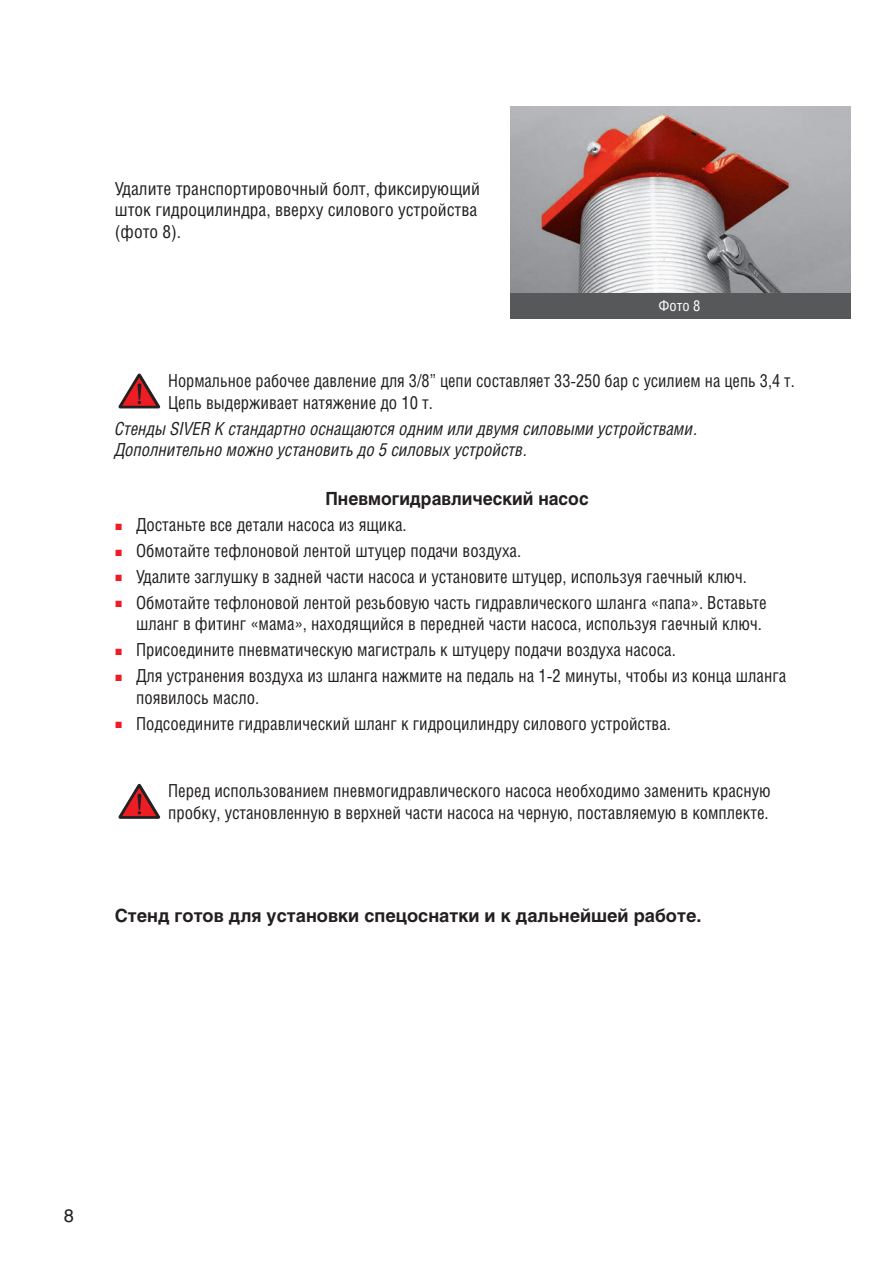
<style>
.page{position:relative;width:893px;height:1263px;background:#fff}
.page>*{position:absolute;margin:0;border:0;box-sizing:border-box;transform-origin:0 0}
.t1{font:18px/21.6px "Helios Cond C";color:#231f20;scale:.96 1}
.t2{font:italic 18px/21.6px "Helios Cond C";color:#231f20;scale:.96 1}
.t3{font:18px/21.6px "Helios Cond C";color:#231f20;scale:.94 1}
.t4{font:18px/21.6px "Helios Cond C";color:#231f20}
.t5{font:700 18px "Helios C";color:#231f20}
.t6{font:700 18px "Helios C";color:#231f20;scale:.96 1}
.t7{font:18px "Helios C";color:#231f20}
.t8{font:15px "Helios Cond C";color:#fff}
.s1{font-family:"Arial";font-size:13.5px;color:#ee1d23}
</style>
<div class="page">
<svg style="left:119px;top:374px;width:41px;height:34px"></svg>
<svg style="left:119px;top:784px;width:41px;height:34px"></svg>
<img style="left:510px;top:106px;width:340px;height:187px">
<div style="left:510px;top:293px;width:340px;height:26px;background:#57585a"></div>
<p class="t4" style="left:115px;top:177px;width:367px">Удалите транспортировочный болт, фиксирующий шток гидроцилиндра, вверху силового устройства (фото 8).</p>
<p class="t8" style="left:658px;top:297px;width:44px">Фото 8</p>
<p class="t3" style="left:168px;top:369px;width:668px">Нормальное рабочее давление для 3/8” цепи составляет 33-250 бар с усилием на цепь 3,4 т.<br>Цепь выдерживает натяжение до 10 т.</p>
<p class="t2" style="left:115px;top:417px;width:608px">Стенды SIVER K стандартно оснащаются одним или двумя силовыми устройствами.<br>Дополнительно можно установить до 5 силовых устройств.</p>
<p class="t6" style="left:325px;top:488px;width:276px">Пневмогидравлический насос</p>
<p class="t1" style="left:115px;top:514px;width:306px"><span class="s1">■</span> Достаньте все детали насоса из ящика.</p>
<p class="t1" style="left:115px;top:539px;width:425px"><span class="s1">■</span> Обмотайте тефлоновой лентой штуцер подачи воздуха.</p>
<p class="t1" style="left:115px;top:565px;width:660px"><span class="s1">■</span> Удалите заглушку в задней части насоса и установите штуцер, используя гаечный ключ.</p>
<p class="t1" style="left:115px;top:591px;width:681px;text-align:right"><span class="s1">■</span> Обмотайте тефлоновой лентой резьбовую часть гидравлического шланга «папа». Вставьте шланг в фитинг «мама», находящийся в передней части насоса, используя гаечный ключ.</p>
<p class="t1" style="left:115px;top:639px;width:586px"><span class="s1">■</span> Присоедините пневматическую магистраль к штуцеру подачи воздуха насоса.</p>
<p class="t1" style="left:136px;top:664px;width:679px;text-indent:-21px"><span class="s1">■</span> Для устранения воздуха из шланга нажмите на педаль на 1-2 минуты, чтобы из конца шланга появилось масло.</p>
<p class="t1" style="left:115px;top:712px;width:581px"><span class="s1">■</span> Подсоедините гидравлический шланг к гидроцилиндру силового устройства.</p>
<p class="t1" style="left:168px;top:780px;width:629px">Перед использованием пневмогидравлического насоса необходимо заменить красную пробку, установленную в верхней части насоса на черную, поставляемую в комплекте.</p>
<p class="t5" style="left:115px;top:905px;width:588px">Стенд готов для установки спецоснатки и к дальнейшей работе.</p>
<p class="t7" style="left:64px;top:1205px;width:12px">8</p>
</div>
